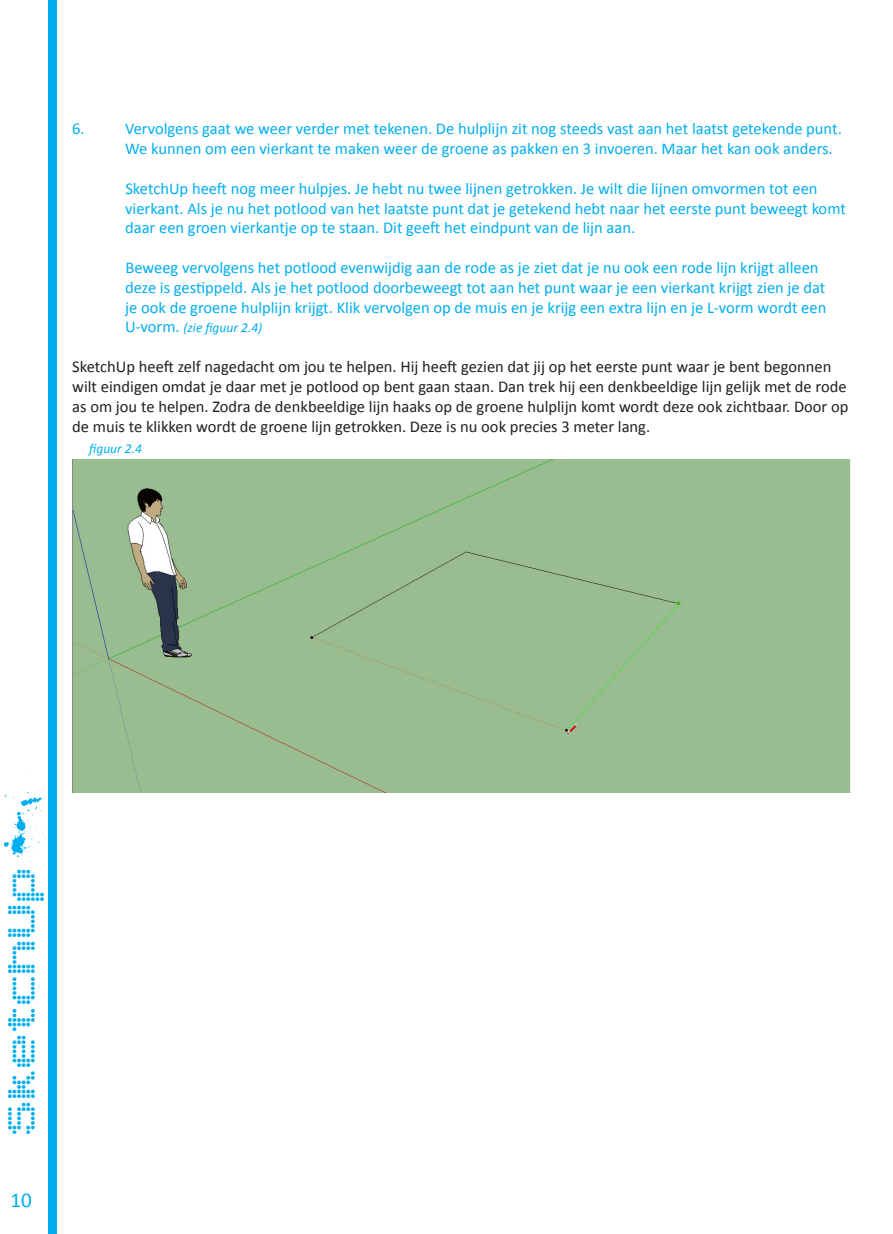
<style>
.page{position:relative;width:893px;height:1234px;background:#fff}
.page>*{position:absolute;margin:0;border:0;box-sizing:border-box;transform-origin:0 0}
.t1{font:45px "V5 Prophit Dot";color:#00aeef}
.t2{font:21px "Calibri";color:#00aeef}
.Geen_afstand{font:16.5px/19.8px "Calibri";color:#00aeef}
.Geen_afstand-2{font:16.5px/19.8px "Calibri";color:#231f20}
.Geen_afstand-3{font:italic 13.5px "Calibri";color:#00aeef}
.s1{font-style:normal;font-size:16.5px}
</style>
<div class="page">
<div style="left:49px;top:0;width:8px;height:1233px;background:#00aeef"></div>
<div style="left:72px;top:459px;width:778px;height:333px;background:#99bd91"></div>
<svg style="left:48px;top:765px;width:31px;height:106px"></svg>
<p class="Geen_afstand" style="left:72px;top:118px;width:14px">6.</p>
<p class="Geen_afstand" style="left:125px;top:118px;width:718px">Vervolgens gaat we weer verder met tekenen. De hulplijn zit nog steeds vast aan het laatst getekende punt.<br>We kunnen om een vierkant te maken weer de groene as pakken en 3 invoeren. Maar het kan ook anders.</p>
<p class="Geen_afstand" style="left:125px;top:177px;width:722px">SketchUp heeft nog meer hulpjes. Je hebt nu twee lijnen getrokken. Je wilt die lijnen omvormen tot een vierkant. Als je nu het potlood van het laatste punt dat je getekend hebt naar het eerste punt beweegt komt daar een groen vierkantje op te staan. Dit geeft het eindpunt van de lijn aan.</p>
<p class="Geen_afstand" style="left:125px;top:257px;width:703px">Beweeg vervolgens het potlood evenwijdig aan de rode as je ziet dat je nu ook een rode lijn krijgt alleen deze is gestippeld. Als je het potlood doorbeweegt tot aan het punt waar je een vierkant krijgt zien je dat je ook de groene hulplijn krijgt. Klik vervolgen op de muis en je krijg een extra lijn en je L-vorm wordt een</p>
<p class="Geen_afstand-3" style="left:125px;top:319px;width:139px"><span class="s1">U-vorm.</span> (zie figuur 2.4)</p>
<p class="Geen_afstand-2" style="left:72px;top:356px;width:778px">SketchUp heeft zelf nagedacht om jou te helpen. Hij heeft gezien dat jij op het eerste punt waar je bent begonnen wilt eindigen omdat je daar met je potlood op bent gaan staan. Dan trek hij een denkbeeldige lijn gelijk met de rode as om jou te helpen. Zodra de denkbeeldige lijn haaks op de groene hulplijn komt wordt deze ook zichtbaar. Door op de muis te klikken wordt de groene lijn getrokken. Deze is nu ook precies 3 meter lang.</p>
<p class="Geen_afstand-3" style="left:89px;top:439px;width:54px">figuur 2.4</p>
<h1 class="t1" style="left:-1px;top:1133px;width:270px;rotate:-90deg">SketchUp</h1>
<p class="t2" style="left:11px;top:1186px;width:23px">10</p>
</div>
